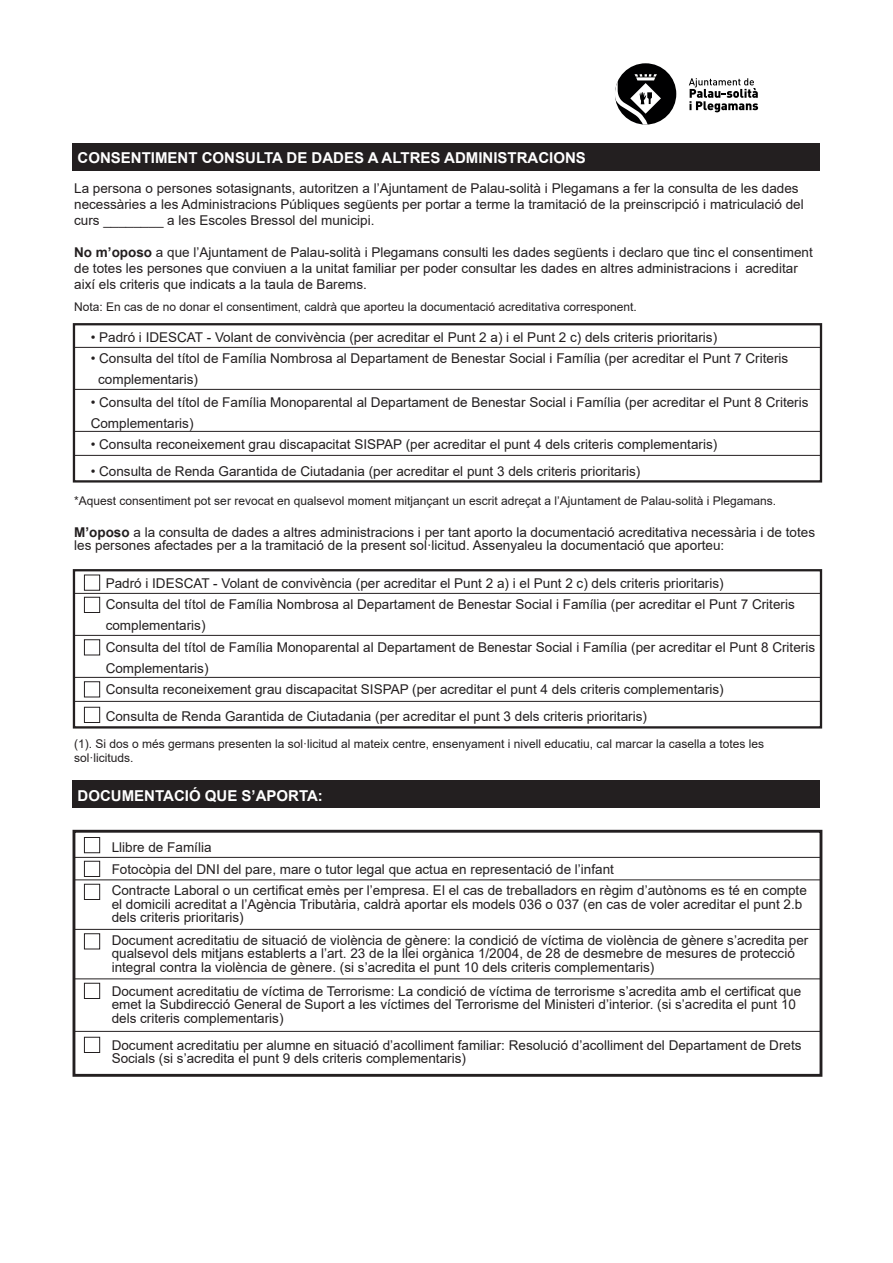
<style>
.page{position:relative;width:893px;height:1263px;background:#fff}
.page>*{position:absolute;margin:0;border:0;box-sizing:border-box;transform-origin:0 0}
.t1{font:700 15px "Arial";color:#fff}
.t2{font:13.5px/13.5px "Arial";color:#231f20}
.t3{font:12px/13.5px "Arial";color:#231f20}
.s1{font-weight:700}
</style>
<div class="page">
<div style="left:73px;top:323px;width:749px;height:160px;border:2px solid #231f20"></div>
<hr style="left:74px;top:347px;width:747px;height:1px;background:#231f20">
<div style="left:73px;top:143px;width:747px;height:28px;background:#231f20"></div>
<hr style="left:74px;top:389px;width:747px;height:1px;background:#231f20">
<hr style="left:74px;top:431px;width:747px;height:1px;background:#231f20">
<hr style="left:74px;top:455px;width:747px;height:1px;background:#231f20">
<div style="left:73px;top:780px;width:747px;height:28px;background:#231f20"></div>
<div style="left:72px;top:830px;width:750px;height:247px;border:3px solid #231f20"></div>
<hr style="left:74px;top:857px;width:747px;height:1px;background:#231f20">
<div style="left:84px;top:837px;width:16px;height:16px;border:1px solid #231f20"></div>
<div style="left:84px;top:861px;width:16px;height:16px;border:1px solid #231f20"></div>
<div style="left:84px;top:884px;width:16px;height:16px;border:1px solid #231f20"></div>
<hr style="left:74px;top:929px;width:747px;height:1px;background:#231f20">
<div style="left:84px;top:933px;width:16px;height:16px;border:1px solid #231f20"></div>
<div style="left:84px;top:983px;width:16px;height:16px;border:1px solid #231f20"></div>
<hr style="left:74px;top:979px;width:747px;height:1px;background:#231f20">
<hr style="left:74px;top:880px;width:747px;height:1px;background:#231f20">
<hr style="left:74px;top:1031px;width:747px;height:1px;background:#231f20">
<div style="left:84px;top:1037px;width:16px;height:16px;border:1px solid #231f20"></div>
<div style="left:73px;top:569px;width:749px;height:160px;border:2px solid #231f20"></div>
<hr style="left:74px;top:593px;width:747px;height:1px;background:#231f20">
<div style="left:84px;top:575px;width:16px;height:16px;border:1px solid #231f20"></div>
<div style="left:84px;top:597px;width:16px;height:16px;border:1px solid #231f20"></div>
<div style="left:84px;top:639px;width:16px;height:16px;border:1px solid #231f20"></div>
<hr style="left:74px;top:635px;width:747px;height:1px;background:#231f20">
<hr style="left:74px;top:677px;width:747px;height:1px;background:#231f20">
<div style="left:84px;top:681px;width:16px;height:16px;border:1px solid #231f20"></div>
<div style="left:84px;top:707px;width:16px;height:16px;border:1px solid #231f20"></div>
<hr style="left:74px;top:701px;width:747px;height:1px;background:#231f20">
<svg style="left:689px;top:78px;width:69px;height:34px"></svg>
<div style="left:615px;top:63px;width:61px;height:62px;background:#000001;border-radius:50%"></div>
<svg style="left:615px;top:63px;width:46px;height:62px"></svg>
<p class="t1" style="left:78px;top:147px;width:510px">CONSENTIMENT CONSULTA DE DADES A ALTRES ADMINISTRACIONS</p>
<p class="t2" style="left:74px;top:180px;width:731px;line-height:16px">La persona o persones sotasignants, autoritzen a l’Ajuntament de Palau-solità i Plegamans a fer la consulta de les dades necessàries a les Administracions Públiques següents per portar a terme la tramitació de la preinscripció i matriculació del curs ________ a les Escoles Bressol del municipi.</p>
<p class="t2" style="left:74px;top:244px;width:740px;line-height:16px"><span class="s1">No m’oposo</span> a que l’Ajuntament de Palau-solità i Plegamans consulti les dades següents i declaro que tinc el consentiment de totes les persones que conviuen a la unitat familiar per poder consultar les dades en altres administracions i acreditar així els criteris que indicats a la taula de Barems.</p>
<p class="t3" style="left:74px;top:300px;width:564px">Nota: En cas de no donar el consentiment, caldrà que aporteu la documentació acreditativa corresponent.</p>
<p class="t2" style="left:91px;top:331px;width:628px">• Padró i IDESCAT - Volant de convivència (per acreditar el Punt 2 a) i el Punt 2 c) dels criteris prioritaris)</p>
<p class="t2" style="left:98px;top:348px;width:691px;line-height:21px;text-indent:-8px">• Consulta del títol de Família Nombrosa al Departament de Benestar Social i Família (per acreditar el Punt 7 Criteris complementaris)</p>
<p class="t2" style="left:91px;top:391px;width:719px;line-height:21px">• Consulta del títol de Família Monoparental al Departament de Benestar Social i Família (per acreditar el Punt 8 Criteris<br>Complementaris)</p>
<p class="t2" style="left:91px;top:437px;width:628px">• Consulta reconeixement grau discapacitat SISPAP (per acreditar el punt 4 dels criteris complementaris)</p>
<p class="t2" style="left:91px;top:464px;width:551px">• Consulta de Renda Garantida de Ciutadania (per acreditar el punt 3 dels criteris prioritaris)</p>
<p class="t3" style="left:74px;top:494px;width:703px">*Aquest consentiment pot ser revocat en qualsevol moment mitjançant un escrit adreçat a l’Ajuntament de Palau-solità i Plegamans.</p>
<p class="t2" style="left:74px;top:525px;width:742px"><span class="s1">M’oposo</span> a la consulta de dades a altres administracions i per tant aporto la documentació acreditativa necessària i de totes les persones afectades per a la tramitació de la present sol·licitud. Assenyaleu la documentació que aporteu:</p>
<p class="t2" style="left:106px;top:572px;width:690px;line-height:21px">Padró i IDESCAT - Volant de convivència (per acreditar el Punt 2 a) i el Punt 2 c) dels criteris prioritaris)<br>Consulta del títol de Família Nombrosa al Departament de Benestar Social i Família (per acreditar el Punt 7 Criteris complementaris)</p>
<p class="t2" style="left:106px;top:637px;width:711px;line-height:21px">Consulta del títol de Família Monoparental al Departament de Benestar Social i Família (per acreditar el Punt 8 Criteris<br>Complementaris)<br>Consulta reconeixement grau discapacitat SISPAP (per acreditar el punt 4 dels criteris complementaris)</p>
<p class="t2" style="left:106px;top:710px;width:542px">Consulta de Renda Garantida de Ciutadania (per acreditar el punt 3 dels criteris prioritaris)</p>
<p class="t3" style="left:74px;top:737px;width:691px">(1). Si dos o més germans presenten la sol·licitud al mateix centre, ensenyament i nivell educatiu, cal marcar la casella a totes les sol·licituds.</p>
<p class="t1" style="left:78px;top:785px;width:247px">DOCUMENTACIÓ QUE S’APORTA:</p>
<p class="t2" style="left:112px;top:836px;width:503px;line-height:22.5px">Llibre de Família<br>Fotocòpia del DNI del pare, mare o tutor legal que actua en representació de l’infant</p>
<p class="t2" style="left:112px;top:884px;width:696px">Contracte Laboral o un certificat emès per l’empresa. El el cas de treballadors en règim d’autònoms es té en compte el domicili acreditat a l’Agència Tributària, caldrà aportar els models 036 o 037 (en cas de voler acreditar el punt 2.b dels criteris prioritaris)</p>
<p class="t2" style="left:112px;top:933px;width:698px">Document acreditatiu de situació de violència de gènere: la condició de víctima de violència de gènere s’acredita per qualsevol dels mitjans establerts a l’art. 23 de la llei orgànica 1/2004, de 28 de desmebre de mesures de protecció integral contra la violència de gènere. (si s’acredita el punt 10 dels criteris complementaris)</p>
<p class="t2" style="left:112px;top:984px;width:691px">Document acreditatiu de víctima de Terrorisme: La condició de víctima de terrorisme s’acredita amb el certificat que emet la Subdirecció General de Suport a les víctimes del Terrorisme del Ministeri d’interior. (si s’acredita el punt 10 dels criteris complementaris)</p>
<p class="t2" style="left:112px;top:1038px;width:691px">Document acreditatiu per alumne en situació d’acolliment familiar: Resolució d’acolliment del Departament de Drets<br>Socials (si s’acredita el punt 9 dels criteris complementaris)</p>
</div>
